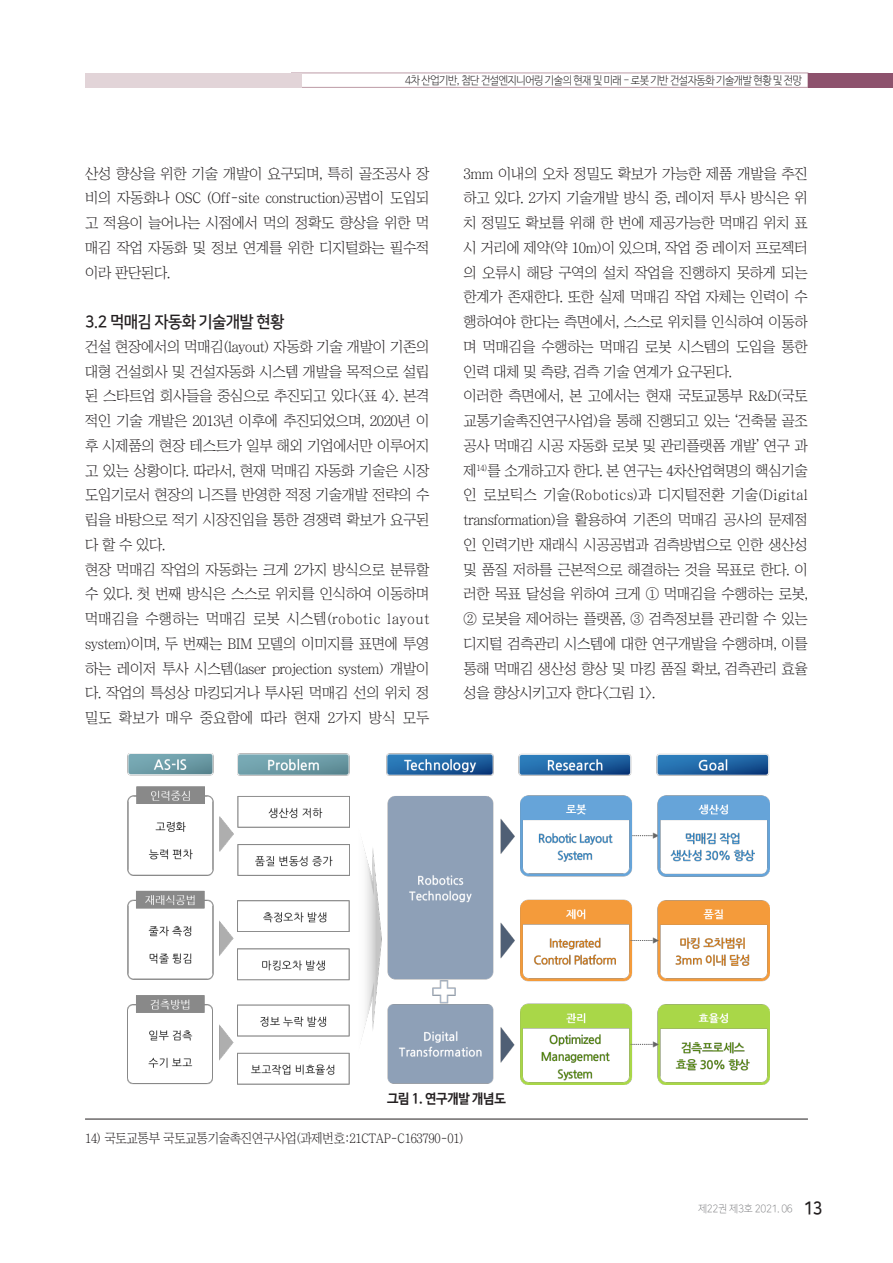
<style>
.page{position:relative;width:893px;height:1263px;background:#fff}
.page>*{position:absolute;margin:0;border:0;box-sizing:border-box;transform-origin:0 0}
._1_1{font:16.5px "Nanum Square B";letter-spacing:-.04em;color:#231f20;scale:.95 1}
.본문-신{font:14.7px/24.8px "Chosunilbo NM";letter-spacing:-.025em;color:#231f20;text-align:justify}
.표제목{font:700 13.5px "Nanum Barun Gothic";letter-spacing:-.025em;color:#231f20;scale:.95 1}
.각주{font:13.2px "Chosunilbo NM";letter-spacing:-.025em;color:#231f20;scale:.95 1}
.t1{font:300 11.25px "Nanum Barun Gothic";letter-spacing:-.045em;color:#231f20;scale:.93 1}
.t2{font:10.5px "Nanum Square L";letter-spacing:-.025em;color:#6c6d70;scale:.95 1}
.s1{font-family:"Nanum Square B";font-size:18px;color:#231f20}
</style>
<div class="page">
<div style="left:291px;top:73px;width:517px;height:15px;border:1px solid #bc9aa6"></div>
<div style="left:808px;top:73px;width:85px;height:15px;background:#8d526d"></div>
<div style="left:85px;top:73px;width:217px;height:15px;background:#e2d4d8"></div>
<hr style="left:85px;top:1119px;width:723px;height:1px;background:#231f20">
<img style="left:127px;top:753px;width:642px;height:332px">
<p class="t1" style="left:405px;top:74px;width:428px">4차 산업기반, 첨단 건설엔지니어링 기술의 현재 및 미래 - 로봇 기반 건설자동화 기술개발 현황 및 전망</p>
<p class="본문-신" style="left:85px;top:161px;width:346px">산성 향상을 위한 기술 개발이 요구되며, 특히 골조공사 장 비의 자동화나 OSC (Off-site construction)공법이 도입되 고 적용이 늘어나는 시점에서 먹의 정확도 향상을 위한 먹 매김 작업 자동화 및 정보 연계를 위한 디지털화는 필수적 이라 판단된다.</p>
<p class="_1_1" style="left:85px;top:313px;width:211px">3.2 먹매김 자동화 기술개발 현황</p>
<p class="본문-신" style="left:85px;top:334px;width:346px">건설 현장에서의 먹매김(layout) 자동화 기술 개발이 기존의 대형 건설회사 및 건설자동화 시스템 개발을 목적으로 설립 된 스타트업 회사들을 중심으로 추진되고 있다&lt;표 4&gt;. 본격 적인 기술 개발은 2013년 이후에 추진되었으며, 2020년 이 후 시제품의 현장 테스트가 일부 해외 기업에서만 이루어지 고 있는 상황이다. 따라서, 현재 먹매김 자동화 기술은 시장 도입기로서 현장의 니즈를 반영한 적정 기술개발 전략의 수 립을 바탕으로 적기 시장진입을 통한 경쟁력 확보가 요구된 다 할 수 있다.</p>
<p class="본문-신" style="left:85px;top:557px;width:346px">현장 먹매김 작업의 자동화는 크게 2가지 방식으로 분류할 수 있다. 첫 번째 방식은 스스로 위치를 인식하여 이동하며 먹매김을 수행하는 먹매김 로봇 시스템(robotic layout system)이며, 두 번째는 BIM 모델의 이미지를 표면에 투영 하는 레이저 투사 시스템(laser projection system) 개발이 다. 작업의 특성상 마킹되거나 투사된 먹매김 선의 위치 정 밀도 확보가 매우 중요함에 따라 현재 2가지 방식 모두</p>
<p class="본문-신" style="left:463px;top:161px;width:346px">3mm 이내의 오차 정밀도 확보가 가능한 제품 개발을 추진 하고 있다. 2가지 기술개발 방식 중, 레이저 투사 방식은 위 치 정밀도 확보를 위해 한 번에 제공가능한 먹매김 위치 표 시 거리에 제약(약 10m)이 있으며, 작업 중 레이저 프로젝터 의 오류시 해당 구역의 설치 작업을 진행하지 못하게 되는 한계가 존재한다. 또한 실제 먹매김 작업 자체는 인력이 수 행하여야 한다는 측면에서, 스스로 위치를 인식하여 이동하 며 먹매김을 수행하는 먹매김 로봇 시스템의 도입을 통한 인력 대체 및 측량, 검측 기술 연계가 요구된다.</p>
<p class="본문-신" style="left:463px;top:384px;width:346px">이러한 측면에서, 본 고에서는 현재 국토교통부 R&amp;D(국토 교통기술촉진연구사업)을 통해 진행되고 있는 ‘건축물 골조 공사 먹매김 시공 자동화 로봇 및 관리플랫폼 개발’ 연구 과 제<sup>14)</sup>를 소개하고자 한다. 본 연구는 4차산업혁명의 핵심기술 인 로보틱스 기술(Robotics)과 디지털전환 기술(Digital transformation)을 활용하여 기존의 먹매김 공사의 문제점 인 인력기반 재래식 시공공법과 검측방법으로 인한 생산성 및 품질 저하를 근본적으로 해결하는 것을 목표로 한다. 이 러한 목표 달성을 위하여 크게 ① 먹매김을 수행하는 로봇, ② 로봇을 제어하는 플랫폼, ③ 검측정보를 관리할 수 있는 디지털 검측관리 시스템에 대한 연구개발을 수행하며, 이를 통해 먹매김 생산성 향상 및 마킹 품질 확보, 검측관리 효율 성을 향상시키고자 한다&lt;그림 1&gt;.</p>
<p class="표제목" style="left:387px;top:1092px;width:126px">그림 1. 연구개발 개념도</p>
<p class="각주" style="left:85px;top:1131px;width:400px">14) 국토교통부 국토교통기술촉진연구사업(과제번호:21CTAP-C163790-01)</p>
<p class="t2" style="left:698px;top:1203px;width:133px">제22권 제3호 2021. 06 <span class="s1">13</span></p>
</div>
